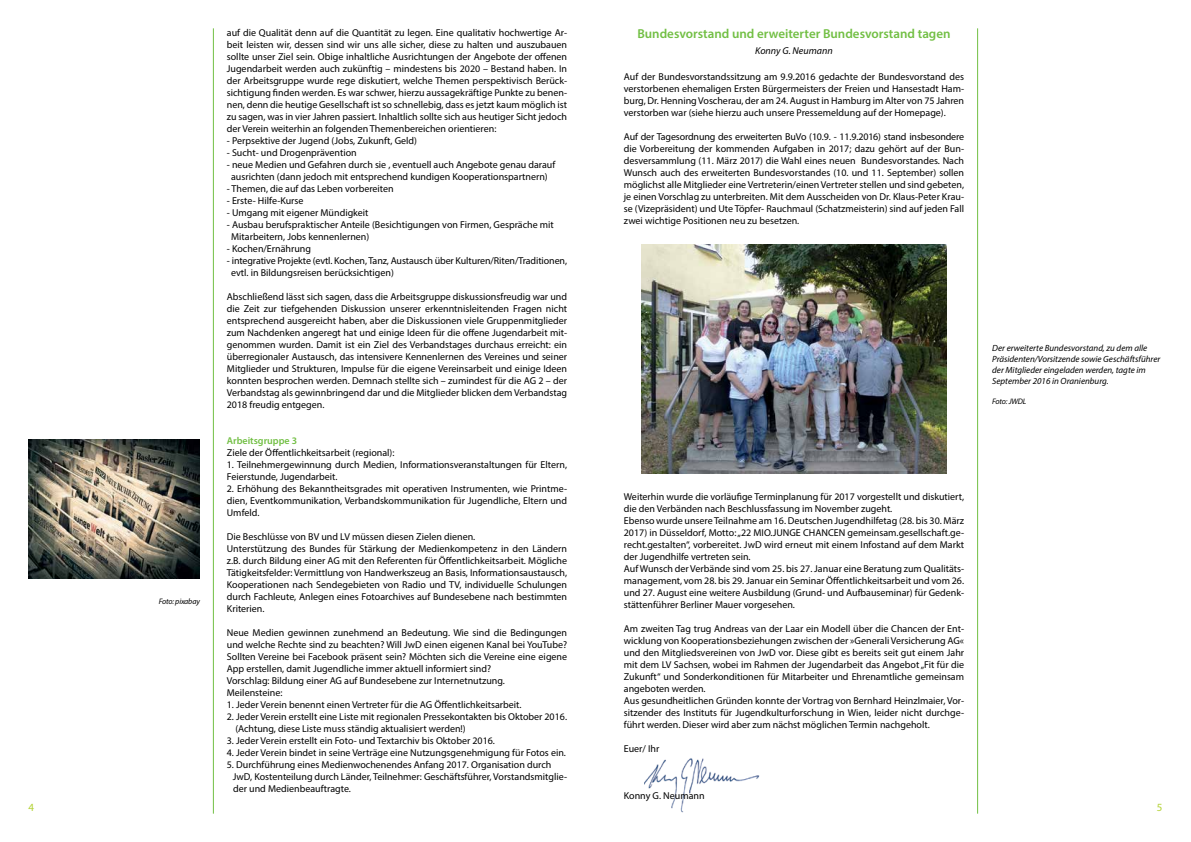
<style>
.page{position:relative;width:1191px;height:842px;background:#fff}
.page>*{position:absolute;margin:0;border:0;box-sizing:border-box;transform-origin:0 0}
.t1{font:600 13px "Myriad Pro";color:#72bf44}
.t2{font:11px "Myriad Pro";color:#b3d235}
.t3{font:10px/12px "Myriad Pro";color:#000}
.t4{font:600 10px "Myriad Pro";color:#72bf44}
.t5{font:italic 10px "Myriad Pro";color:#000}
.t6{font:italic 9px/10.8px "Myriad Pro";color:#000}
.t7{font:italic 8px "Myriad Pro";letter-spacing:-.02em;color:#000}
</style>
<div class="page">
<hr style="left:977px;top:28px;width:1px;height:786px;background:#72bf44">
<hr style="left:213px;top:28px;width:1px;height:786px;background:#72bf44">
<img style="left:644px;top:758px;width:116px;height:55px">
<img style="left:641px;top:244px;width:305px;height:230px">
<img style="left:28px;top:440px;width:172px;height:138px">
<p class="t7" style="left:159px;top:597px;width:43px">Foto: pixabay</p>
<p class="t3" style="left:227px;top:26px;width:342px;text-align:justify">auf die Qualität denn auf die Quantität zu legen. Eine qualitativ hochwertige Ar&shy;beit leisten wir, dessen sind wir uns alle sicher, diese zu halten und auszubauen sollte unser Ziel sein. Obige inhaltliche Ausrichtungen der Angebote der offenen Jugendarbeit werden auch zukünftig – mindestens bis 2020 – Bestand haben. In der Arbeitsgruppe wurde rege diskutiert, welche Themen perspektivisch Berück&shy;sichtigung finden werden. Es war schwer, hierzu aussagekräftige Punkte zu benen&shy;nen, denn die heutige Gesellschaft ist so schnellebig, dass es jetzt kaum möglich ist zu sagen, was in vier Jahren passiert. Inhaltlich sollte sich aus heutiger Sicht jedoch der Verein weiterhin an folgenden Themenbereichen orientieren:</p>
<p class="t3" style="left:227px;top:134px;width:192px">- Perpsektive der Jugend (Jobs, Zukunft, Geld)</p>
<p class="t3" style="left:227px;top:146px;width:131px">- Sucht- und Drogenprävention</p>
<p class="t3" style="left:227px;top:158px;width:330px;text-align:center">- neue Medien und Gefahren durch sie , eventuell auch Angebote genau darauf ausrichten (dann jedoch mit entsprechend kundigen Kooperationspartnern)</p>
<p class="t3" style="left:227px;top:182px;width:168px">- Themen, die auf das Leben vorbereiten</p>
<p class="t3" style="left:227px;top:194px;width:78px">- Erste- Hilfe-Kurse</p>
<p class="t3" style="left:227px;top:206px;width:143px">- Umgang mit eigener Mündigkeit</p>
<p class="t3" style="left:231px;top:218px;width:324px;text-indent:-4px">- Ausbau berufspraktischer Anteile (Besichtigungen von Firmen, Gespräche mit<br>Mitarbeitern, Jobs kennenlernen)</p>
<p class="t3" style="left:227px;top:242px;width:86px">- Kochen/Ernährung</p>
<p class="t3" style="left:231px;top:254px;width:337px;text-indent:-4px">- integrative Projekte (evtl. Kochen, Tanz, Austausch über Kulturen/Riten/Traditionen, evtl. in Bildungsreisen berücksichtigen)</p>
<p class="t3" style="left:227px;top:290px;width:342px;text-align:justify">Abschließend lässt sich sagen, dass die Arbeitsgruppe diskussionsfreudig war und die Zeit zur tiefgehenden Diskussion unserer erkenntnisleitenden Fragen nicht entsprechend ausgereicht haben, aber die Diskussionen viele Gruppenmitglieder zum Nachdenken angeregt hat und einige Ideen für die offene Jugendarbeit mit&shy;genommen wurden. Damit ist ein Ziel des Verbandstages durchaus erreicht: ein überregionaler Austausch, das intensivere Kennenlernen des Vereines und seiner Mitglieder und Strukturen, Impulse für die eigene Vereinsarbeit und einige Ideen konnten besprochen werden. Demnach stellte sich – zumindest für die AG 2 – der Verbandstag als gewinnbringend dar und die Mitglieder blicken dem Verbandstag 2018 freudig entgegen.</p>
<p class="t4" style="left:227px;top:434px;width:72px">Arbeitsgruppe 3</p>
<p class="t3" style="left:227px;top:446px;width:169px">Ziele der Öffentlichkeitsarbeit (regional):</p>
<p class="t3" style="left:227px;top:458px;width:342px">1. Teilnehmergewinnung durch Medien, Informationsveranstaltungen für Eltern,<br>Feierstunde, Jugendarbeit.</p>
<p class="t3" style="left:227px;top:482px;width:342px;text-align:justify">2. Erhöhung des Bekanntheitsgrades mit operativen Instrumenten, wie Printme&shy;dien, Eventkommunikation, Verbandskommunikation für Jugendliche, Eltern und Umfeld.</p>
<p class="t3" style="left:227px;top:530px;width:342px">Die Beschlüsse von BV und LV müssen diesen Zielen dienen.<br>Unterstützung des Bundes für Stärkung der Medienkompetenz in den Ländern z.B. durch Bildung einer AG mit den Referenten für Öffentlichkeitsarbeit. Mögliche Tätigkeitsfelder: Vermittlung von Handwerkszeug an Basis, Informationsaustausch, Kooperationen nach Sendegebieten von Radio und TV, individuelle Schulungen durch Fachleute, Anlegen eines Fotoarchives auf Bundesebene nach bestimmten Kriterien.</p>
<p class="t3" style="left:227px;top:626px;width:342px">Neue Medien gewinnen zunehmend an Bedeutung. Wie sind die Bedingungen und welche Rechte sind zu beachten? Will JwD einen eigenen Kanal bei YouTube?<br>Sollten Vereine bei Facebook präsent sein? Möchten sich die Vereine eine eigene App erstellen, damit Jugendliche immer aktuell informiert sind?<br>Vorschlag: Bildung einer AG auf Bundesebene zur Internetnutzung.<br>Meilensteine:</p>
<p class="t3" style="left:227px;top:698px;width:296px">1. Jeder Verein benennt einen Vertreter für die AG Öffentlichkeitsarbeit.</p>
<p class="t3" style="left:235px;top:710px;width:333px;text-indent:-8px">2. Jeder Verein erstellt eine Liste mit regionalen Pressekontakten bis Oktober 2016. (Achtung, diese Liste muss ständig aktualisiert werden!)</p>
<p class="t3" style="left:227px;top:734px;width:270px">3. Jeder Verein erstellt ein Foto- und Textarchiv bis Oktober 2016.</p>
<p class="t3" style="left:227px;top:746px;width:341px">4. Jeder Verein bindet in seine Verträge eine Nutzungsgenehmigung für Fotos ein.</p>
<p class="t3" style="left:233px;top:758px;width:336px;text-indent:-6px">5. Durchführung eines Medienwochenendes Anfang 2017. Organisation durch<br>JwD, Kostenteilung durch Länder, Teilnehmer: Geschäftsführer, Vorstandsmitglie&shy;der und Medienbeauftragte.</p>
<h1 class="t1" style="left:637px;top:25px;width:315px">Bundesvorstand und erweiterter Bundesvorstand tagen</h1>
<p class="t5" style="left:755px;top:44px;width:79px">Konny G. Neumann</p>
<p class="t3" style="left:624px;top:70px;width:342px;text-align:justify">Auf der Bundesvorstandssitzung am 9.9.2016 gedachte der Bundesvorstand des verstorbenen ehemaligen Ersten Bürgermeisters der Freien und Hansestadt Ham&shy;burg, Dr. Henning Voscherau, der am 24. August in Hamburg im Alter von 75 Jahren verstorben war (siehe hierzu auch unsere Pressemeldung auf der Homepage).</p>
<p class="t3" style="left:624px;top:130px;width:342px;text-align:justify">Auf der Tagesordnung des erweiterten BuVo (10.9. - 11.9.2016) stand insbesondere die Vorbereitung der kommenden Aufgaben in 2017; dazu gehört auf der Bun&shy;desversammlung (11. März 2017) die Wahl eines neuen Bundesvorstandes. Nach Wunsch auch des erweiterten Bundesvorstandes (10. und 11. September) sollen möglichst alle Mitglieder eine Vertreterin/einen Vertreter stellen und sind gebeten, je einen Vorschlag zu unterbreiten. Mit dem Ausscheiden von Dr. Klaus-Peter Krau&shy;se (Vizepräsident) und Ute Töpfer- Rauchmaul (Schatzmeisterin) sind auf jeden Fall zwei wichtige Positionen neu zu besetzen.</p>
<p class="t6" style="left:992px;top:343px;width:170px">Der erweiterte Bundesvorstand, zu dem alle Präsidenten/Vorsitzende sowie Geschäftsführer der Mitglieder eingeladen werden, tagte im September 2016 in Oranienburg.</p>
<p class="t7" style="left:992px;top:396px;width:36px">Foto: JWDL</p>
<p class="t3" style="left:624px;top:490px;width:342px">Weiterhin wurde die vorläufige Terminplanung für 2017 vorgestellt und diskutiert, die den Verbänden nach Beschlussfassung im November zugeht.<br>Ebenso wurde unsere Teilnahme am 16. Deutschen Jugendhilfetag (28. bis 30. März 2017) in Düsseldorf, Motto: „22 MIO.JUNGE CHANCEN gemeinsam.gesellschaft.ge&shy;recht.gestalten“, vorbereitet. JwD wird erneut mit einem Infostand auf dem Markt der Jugendhilfe vertreten sein.<br>Auf Wunsch der Verbände sind vom 25. bis 27. Januar eine Beratung zum Qualitäts&shy;management, vom 28. bis 29. Januar ein Seminar Öffentlichkeitsarbeit und vom 26. und 27. August eine weitere Ausbildung (Grund- und Aufbauseminar) für Gedenk&shy;stättenführer Berliner Mauer vorgesehen.</p>
<p class="t3" style="left:624px;top:622px;width:342px">Am zweiten Tag trug Andreas van der Laar ein Modell über die Chancen der Ent&shy;wicklung von Kooperationsbeziehungen zwischen der »Generali Versicherung AG« und den Mitgliedsvereinen von JwD vor. Diese gibt es bereits seit gut einem Jahr mit dem LV Sachsen, wobei im Rahmen der Jugendarbeit das Angebot „Fit für die Zukunft“ und Sonderkonditionen für Mitarbeiter und Ehrenamtliche gemeinsam angeboten werden.<br>Aus gesundheitlichen Gründen konnte der Vortrag von Bernhard Heinzlmaier, Vor&shy;sitzender des Instituts für Jugendkulturforschung in Wien, leider nicht durchge&shy;führt werden. Dieser wird aber zum nächst möglichen Termin nachgeholt.</p>
<p class="t3" style="left:624px;top:742px;width:37px">Euer/ Ihr</p>
<p class="t3" style="left:624px;top:789px;width:82px">Konny G. Neumann</p>
<p class="t2" style="left:28px;top:800px;width:7px">4</p>
<p class="t2" style="left:1156px;top:800px;width:7px">5</p>
</div>
